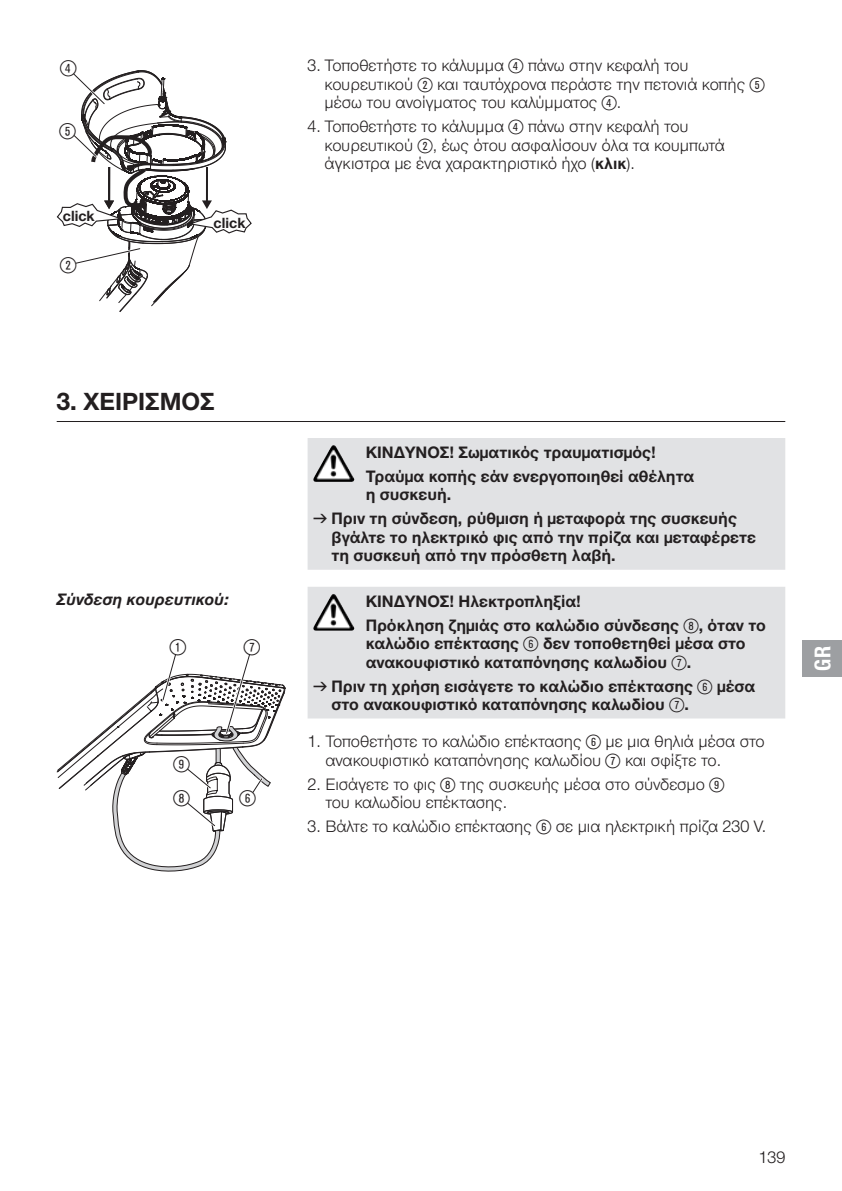
<style>
.page{position:relative;width:842px;height:1191px;background:#fff}
.page>*{position:absolute;margin:0;border:0;box-sizing:border-box;transform-origin:0 0}
.t1{font:700 24px "Gardena Sans";color:#231f20}
.t2{font:22px/34px "Ziffernim Kreisund Quadrat BQ";color:#231f20}
.t3{font:700 22px "Gardena Sans Cond";color:#fff}
.t4{font:16px/18.4px "Gardena Sans";color:#231f20}
.t5{font:700 16px/24px "Gardena Sans";color:#231f20}
.t6{font:italic 700 16px "Gardena Sans";color:#231f20}
.t7{font:700 14.2px "Gardena Sans";color:#231f20}
.s1{font-family:"Ziffernim Kreisund Quadrat BQ";font-size:20px}
.s2{font-weight:700}
.s3{font-family:"Formdruck";font-weight:400}
.s4{font-family:"Ziffernim Kreisund Quadrat BQ";font-weight:400;font-size:20px}
</style>
<div class="page">
<svg style="left:57px;top:70px;width:195px;height:242px"></svg>
<svg style="left:308px;top:438px;width:477px;height:280px;background:#e2e2e4"></svg>
<hr style="left:57px;top:421px;width:728px;height:1px;background:#231f20">
<img style="left:315px;top:445px;width:18px;height:31px">
<svg style="left:56px;top:654px;width:229px;height:217px"></svg>
<img style="left:315px;top:594px;width:18px;height:31px">
<div style="left:802px;top:640px;width:40px;height:36px;background:#9d9fa2"></div>
<h2 class="t2" style="left:60px;top:51px;width:18px">4</h2>
<h2 class="t2" style="left:59px;top:115px;width:18px">5</h2>
<p class="t7" style="left:63px;top:205px;width:34px">click</p>
<h2 class="t2" style="left:60px;top:249px;width:18px">2</h2>
<p class="t7" style="left:214px;top:212px;width:34px">click</p>
<h1 class="t1" style="left:57px;top:383px;width:159px">3. ΧΕΙΡΙΣΜΟΣ</h1>
<p class="t6" style="left:57px;top:587px;width:174px">Σύνδεση κουρευτικού:</p>
<h2 class="t2" style="left:170px;top:630px;width:18px">1</h2>
<h2 class="t2" style="left:244px;top:630px;width:18px">7</h2>
<h2 class="t2" style="left:173px;top:747px;width:18px">9<br>8</h2>
<h2 class="t2" style="left:239px;top:781px;width:18px">6</h2>
<p class="t4" style="left:325px;top:56px;width:442px;text-indent:-17px">3. Τοποθετήστε το κάλυμμα <span class="s1">4</span> πάνω στην κεφαλή του κουρευτικού <span class="s1">2</span> και ταυτόχρονα περάστε την πετονιά κοπής <span class="s1">5 </span>μέσω του ανοίγματος του καλύμματος <span class="s1">4</span>.</p>
<p class="t4" style="left:325px;top:117px;width:402px;text-indent:-17px">4. Τοποθετήστε το κάλυμμα <span class="s1">4</span> πάνω στην κεφαλή του κουρευτικού <span class="s1">2</span>, έως ότου ασφαλίσουν όλα τα κουμπωτά άγκιστρα με ένα χαρακτηριστικό ήχο (<span class="s2">κλικ</span>).</p>
<p class="t5" style="left:366px;top:439px;width:330px">ΚΊΝΔΥΝΟΣ! Σωματικός τραυματισμός!<br>Τραύμα κοπής εάν ενεργοποιηθεί αθέλητα</p>
<p class="t5" style="left:313px;top:482px;width:425px;text-indent:52px">η συσκευή.<br><span class="s3">v</span> Πριν τη σύνδεση, ρύθμιση ή μεταφορά της συσκευής</p>
<p class="t5" style="left:331px;top:527px;width:426px;line-height:18.4px">βγάλτε το ηλεκτρικό φις από την πρίζα και μεταφέρετε τη συσκευή από την πρόσθετη λαβή.</p>
<p class="t5" style="left:366px;top:588px;width:402px">ΚΊΝΔΥΝΟΣ! Ηλεκτροπληξία!<br>Πρόκληση ζημιάς στο καλώδιο σύνδεσης <span class="s4">8</span>, όταν το</p>
<p class="t5" style="left:366px;top:633px;width:381px;line-height:18.4px">καλώδιο επέκτασης <span class="s4">6</span> δεν τοποθετηθεί μέσα στο ανακουφιστικό καταπόνησης καλωδίου <span class="s4">7</span>.</p>
<p class="t5" style="left:331px;top:676px;width:425px;line-height:18.4px;text-indent:-18px"><span class="s3">v</span> Πριν τη χρήση εισάγετε το καλώδιο επέκτασης <span class="s4">6</span> μέσα στο ανακουφιστικό καταπόνησης καλωδίου <span class="s4">7</span>.</p>
<p class="t4" style="left:325px;top:731px;width:441px;text-indent:-18px">1. Τοποθετήστε το καλώδιο επέκτασης <span class="s1">6</span> με μια θηλιά μέσα στο ανακουφιστικό καταπόνησης καλωδίου <span class="s1">7</span> και σφίξτε το.</p>
<p class="t4" style="left:325px;top:774px;width:401px;text-indent:-18px">2. Εισάγετε το φις <span class="s1">8</span> της συσκευής μέσα στο σύνδεσμο <span class="s1">9 </span>του καλωδίου επέκτασης.</p>
<p class="t4" style="left:308px;top:816px;width:460px">3. Βάλτε το καλώδιο επέκτασης <span class="s1">6</span> σε μια ηλεκτρική πρίζα 230 V.</p>
<h2 class="t3" style="left:807px;top:670px;width:26px;rotate:-90deg">GR</h2>
<p class="t4" style="left:759px;top:1147px;width:28px">139</p>
</div>
